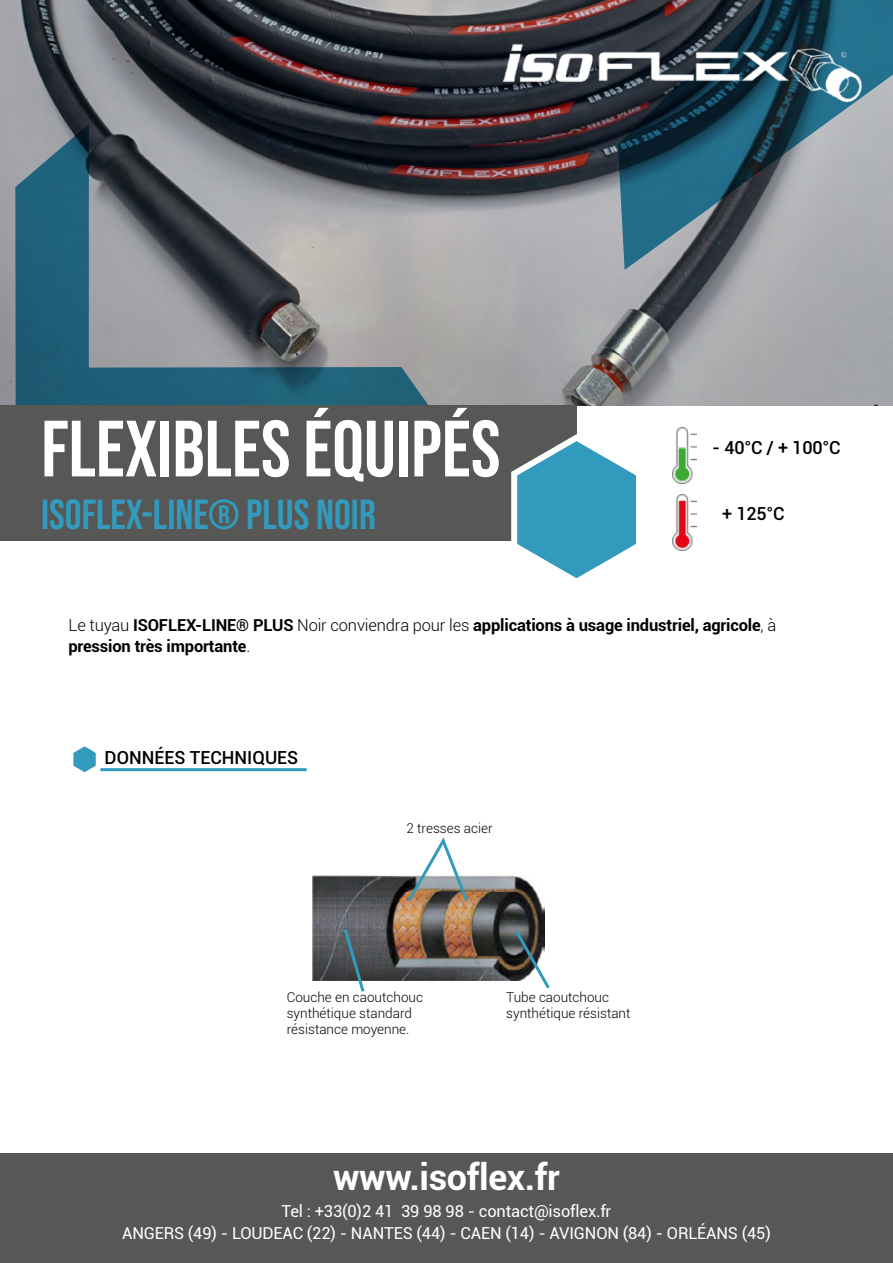
<style>
.page{position:relative;width:893px;height:1263px;background:#fff}
.page>*{position:absolute;margin:0;border:0;box-sizing:border-box;transform-origin:0 0}
.t1{font:79.5px "Bebas Neue";color:#fff}
.t2{font:42px "Bebas Neue";color:#329abd}
.t3{font:700 36px "Roboto";letter-spacing:-.01em;color:#fff}
.t4{font:500 18px "Roboto";color:#000}
.t5{font:700 16.5px/21px "Roboto";letter-spacing:-.01em;color:#000}
.t6{font:16.5px/22px "Roboto";letter-spacing:-.01em;color:#fff;text-align:center}
.t7{font:300 13.5px/16.2px "Roboto";color:#000}
.s1{font-weight:300}
</style>
<div class="page">
<img style="left:0;top:0;width:893px;height:405px">
<svg style="left:15px;top:124px;width:454px;height:281px;background:#67767f"></svg>
<div style="left:0;top:405px;width:576px;height:135px;background:#575756"></div>
<svg style="left:506px;top:431px;width:130px;height:147px"></svg>
<svg style="left:618px;top:0;width:275px;height:270px;background:#5e7683"></svg>
<img style="left:492px;top:21px;width:380px;height:88px">
<div style="left:0;top:1153px;width:893px;height:110px;background:#575756"></div>
<svg style="left:73px;top:746px;width:32px;height:26px"></svg>
<hr style="left:100px;top:768px;width:207px;height:3px;background:#329abd">
<img style="left:312px;top:875px;width:233px;height:105px">
<svg style="left:342px;top:926px;width:25px;height:66px;background:#67747b"></svg>
<svg style="left:512px;top:927px;width:38px;height:62px"></svg>
<svg style="left:405px;top:837px;width:65px;height:67px"></svg>
<img style="left:672px;top:428px;width:24px;height:56px">
<img style="left:672px;top:494px;width:24px;height:56px">
<h1 class="t1" style="left:41px;top:404px;width:461px">FLEXIBLES ÉQUIPÉS</h1>
<h2 class="t2" style="left:41px;top:491px;width:336px">ISOFLEX-LINE® PLUS NOIR</h2>
<p class="t4" style="left:712px;top:435px;width:130px">- 40°C / + 100°C</p>
<p class="t4" style="left:722px;top:501px;width:64px">+ 125°C</p>
<p class="t5" style="left:68px;top:614px;width:709px"><span class="s1">Le tuyau</span> ISOFLEX-LINE® PLUS <span class="s1">Noir conviendra pour les</span> applications à usage industriel, agricole<span class="s1">, à </span>pression très importante<span class="s1">.</span></p>
<p class="t4" style="left:105px;top:745px;width:195px">DONNÉES TECHNIQUES</p>
<p class="t7" style="left:406px;top:819px;width:88px">2 tresses acier</p>
<p class="t7" style="left:287px;top:989px;width:138px">Couche en caoutchouc synthétique standard résistance moyenne.</p>
<p class="t7" style="left:506px;top:989px;width:126px">Tube caoutchouc synthétique résistant</p>
<h3 class="t3" style="left:333px;top:1152px;width:228px">www.isoflex.fr</h3>
<p class="t6" style="left:122px;top:1199px;width:650px">Tel : +33(0)2 41 39 98 98 - contact@isoflex.fr<br>ANGERS (49) - LOUDEAC (22) - NANTES (44) - CAEN (14) - AVIGNON (84) - ORLÉANS (45)</p>
</div>
